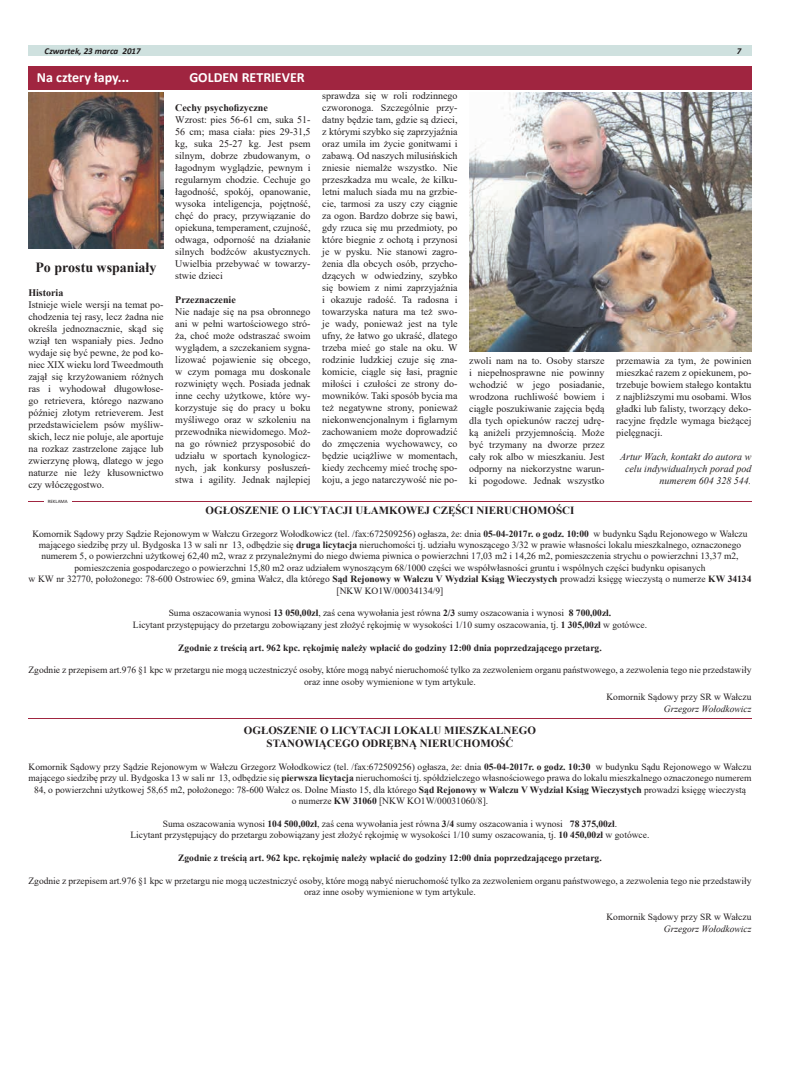
<style>
.page{position:relative;width:794px;height:1092px;background:#fff}
.page>*{position:absolute;margin:0;border:0;box-sizing:border-box;transform-origin:0 0}
.t1{font:700 14px "Calibri";color:#fff}
.t2{font:700 14px "Times New Roman";color:#231f20}
.t3{font:700 11px/13.2px "Times New Roman";color:#231f20;text-align:center}
.t4{font:10px/12px "Times New Roman";color:#231f20;text-align:justify}
.t5{font:italic 10px/12px "Times New Roman";color:#231f20;text-align:right}
.t6{font:700 10px "Times New Roman";color:#231f20}
.t7{font:9.5px/11.4px "Times New Roman";color:#231f20;text-align:center}
.t8{font:700 9.5px "Times New Roman";color:#231f20}
.t9{font:italic 9.5px "Times New Roman";color:#231f20}
.t10{font:italic 700 9px "Calibri";color:#231f20}
.t11{font:5px "Calibri";color:#231f20}
.s1{font-weight:700}
</style>
<div class="page">
<div style="left:28px;top:45px;width:723px;height:11px;background:#cfe1df"></div>
<hr style="left:28px;top:501px;width:723px;height:1px;background:#a02540">
<hr style="left:28px;top:718px;width:723px;height:1px;background:#a02540">
<hr style="left:44px;top:499px;width:27px;height:4px;background:#fff">
<div style="left:28px;top:67px;width:723px;height:23px;background:#a02540"></div>
<img style="left:28px;top:92px;width:136px;height:156px">
<img style="left:469px;top:92px;width:282px;height:259px">
<p class="t10" style="left:45px;top:44px;width:98px">Czwartek, 23 marca 2017</p>
<p class="t10" style="left:736px;top:44px;width:6px">7</p>
<h1 class="t1" style="left:37px;top:67px;width:94px">Na cztery łapy...</h1>
<h1 class="t1" style="left:189px;top:67px;width:117px">GOLDEN RETRIEVER</h1>
<h1 class="t2" style="left:35px;top:257px;width:123px">Po prostu wspaniały</h1>
<p class="t6" style="left:28px;top:286px;width:36px">Historia</p>
<p class="t4" style="left:28px;top:298px;width:137px">Istnieje wiele wersji na temat po&shy;chodzenia tej rasy, lecz żadna nie określa jednoznacznie, skąd się wziął ten wspaniały pies. Jedno wydaje się być pewne, że pod ko&shy;niec XIX wieku lord Tweedmouth zajął się krzyżowaniem różnych ras i wyhodował długowłose&shy;go retrievera, którego nazwano później złotym retrieverem. Jest przedstawicielem psów myśliw&shy;skich, lecz nie poluje, ale aportuje na rozkaz zastrzelone zające lub zwierzynę płową, dlatego w jego naturze nie leży kłusownictwo czy włóczęgostwo.</p>
<p class="t6" style="left:175px;top:101px;width:94px">Cechy psychofizyczne</p>
<p class="t4" style="left:175px;top:113px;width:137px">Wzrost: pies 56-61 cm, suka 51- 56 cm; masa ciała: pies 29-31,5 kg, suka 25-27 kg. Jest psem silnym, dobrze zbudowanym, o łagodnym wyglądzie, pewnym i regularnym chodzie. Cechuje go łagodność, spokój, opanowanie, wysoka inteligencja, pojętność, chęć do pracy, przywiązanie do opiekuna, temperament, czujność, odwaga, odporność na działanie silnych bodźców akustycznych.<br>Uwielbia przebywać w towarzy&shy;stwie dzieci</p>
<p class="t6" style="left:175px;top:293px;width:62px">Przeznaczenie</p>
<p class="t4" style="left:175px;top:305px;width:137px">Nie nadaje się na psa obronnego ani w pełni wartościowego stró&shy;ża, choć może odstraszać swoim wyglądem, a szczekaniem sygna&shy;lizować pojawienie się obcego, w czym pomaga mu doskonale rozwinięty węch. Posiada jednak inne cechy użytkowe, które wy&shy;korzystuje się do pracy u boku myśliwego oraz w szkoleniu na przewodnika niewidomego. Moż&shy;na go również przysposobić do udziału w sportach kynologicz&shy;nych, jak konkursy posłuszeń&shy;stwa i agility. Jednak najlepiej</p>
<p class="t4" style="left:322px;top:89px;width:137px">sprawdza się w roli rodzinnego czworonoga. Szczególnie przy&shy;datny będzie tam, gdzie są dzieci, z którymi szybko się zaprzyjaźnia oraz umila im życie gonitwami i zabawą. Od naszych milusińskich zniesie niemalże wszystko. Nie przeszkadza mu wcale, że kilku&shy;letni maluch siada mu na grzbie&shy;cie, tarmosi za uszy czy ciągnie za ogon. Bardzo dobrze się bawi, gdy rzuca się mu przedmioty, po które biegnie z ochotą i przynosi je w pysku. Nie stanowi zagro&shy;żenia dla obcych osób, przycho&shy;dzących w odwiedziny, szybko się bowiem z nimi zaprzyjaźnia i okazuje radość. Ta radosna i towarzyska natura ma też swo&shy;je wady, ponieważ jest na tyle ufny, że łatwo go ukraść, dlatego trzeba mieć go stale na oku. W rodzinie ludzkiej czuje się zna&shy;komicie, ciągle się łasi, pragnie miłości i czułości ze strony do&shy;mowników. Taki sposób bycia ma też negatywne strony, ponieważ niekonwencjonalnym i figlarnym zachowaniem może doprowadzić do zmęczenia wychowawcy, co będzie uciążliwe w momentach, kiedy zechcemy mieć trochę spo&shy;koju, a jego natarczywość nie po-</p>
<p class="t4" style="left:469px;top:354px;width:137px">zwoli nam na to. Osoby starsze i niepełnosprawne nie powinny wchodzić w jego posiadanie, wrodzona ruchliwość bowiem i ciągłe poszukiwanie zajęcia będą dla tych opiekunów raczej udrę&shy;ką aniżeli przyjemnością. Może być trzymany na dworze przez cały rok albo w mieszkaniu. Jest odporny na niekorzystne warun&shy;ki pogodowe. Jednak wszystko</p>
<p class="t4" style="left:616px;top:354px;width:137px">przemawia za tym, że powinien mieszkać razem z opiekunem, po&shy;trzebuje bowiem stałego kontaktu z najbliższymi mu osobami. Włos gładki lub falisty, tworzący deko&shy;racyjne frędzle wymaga bieżącej pielęgnacji.</p>
<p class="t5" style="left:620px;top:451px;width:133px">Artur Wach, kontakt do autora w celu indywidualnych porad pod numerem 604 328 544.</p>
<p class="t11" style="left:48px;top:498px;width:21px">REKLAMA</p>
<p class="t3" style="left:206px;top:503px;width:370px">OGŁOSZENIE O LICYTACJI UŁAMKOWEJ CZĘŚCI NIERUCHOMOŚCI</p>
<p class="t7" style="left:29px;top:527px;width:724px">Komornik Sądowy przy Sądzie Rejonowym w Wałczu Grzegorz Wołodkowicz (tel. /fax:672509256) ogłasza, że: dnia <span class="s1">05-04-2017r. o godz. 10:00</span> w budynku Sądu Rejonowego w Wałczu mającego siedzibę przy ul. Bydgoska 13 w sali nr 13, odbędzie się <span class="s1">druga licytacja</span> nieruchomości tj. udziału wynoszącego 3/32 w prawie własności lokalu mieszkalnego, oznaczonego numerem 5, o powierzchni użytkowej 62,40 m2, wraz z przynależnymi do niego dwiema piwnica o powierzchni 17,03 m2 i 14,26 m2, pomieszczenia strychu o powierzchni 13,37 m2, pomieszczenia gospodarczego o powierzchni 15,80 m2 oraz udziałem wynoszącym 68/1000 części we współwłasności gruntu i wspólnych części budynku opisanych<br>w KW nr 32770, położonego: 78-600 Ostrowiec 69, gmina Wałcz, dla którego <span class="s1">Sąd Rejonowy w Wałczu V Wydział Ksiąg Wieczystych</span> prowadzi księgę wieczystą o numerze <span class="s1">KW 34134 </span>[NKW KO1W/00034134/9]</p>
<p class="t7" style="left:133px;top:607px;width:515px">Suma oszacowania wynosi <span class="s1">13 050,00zł</span>, zaś cena wywołania jest równa <span class="s1">2/3</span> sumy oszacowania i wynosi <span class="s1">8 700,00zł.<br></span>Licytant przystępujący do przetargu zobowiązany jest złożyć rękojmię w wysokości 1/10 sumy oszacowania, tj. <span class="s1">1 305,00zł</span> w gotówce.</p>
<p class="t8" style="left:178px;top:640px;width:425px">Zgodnie z treścią art. 962 kpc. rękojmię należy wpłacić do godziny 12:00 dnia poprzedzającego przetarg.</p>
<p class="t7" style="left:29px;top:664px;width:724px">Zgodnie z przepisem art.976 §1 kpc w przetargu nie mogą uczestniczyć osoby, które mogą nabyć nieruchomość tylko za zezwoleniem organu państwowego, a zezwolenia tego nie przedstawiły oraz inne osoby wymienione w tym artykule.</p>
<p class="t3" style="left:244px;top:723px;width:293px">OGŁOSZENIE O LICYTACJI LOKALU MIESZKALNEGO<br>STANOWIĄCEGO ODRĘBNĄ NIERUCHOMOŚĆ</p>
<p class="t7" style="left:29px;top:760px;width:724px">Komornik Sądowy przy Sądzie Rejonowym w Wałczu Grzegorz Wołodkowicz (tel. /fax:672509256) ogłasza, że: dnia <span class="s1">05-04-2017r. o godz. 10:30</span> w budynku Sądu Rejonowego w Wałczu mającego siedzibę przy ul. Bydgoska 13 w sali nr 13, odbędzie się <span class="s1">pierwsza licytacja</span> nieruchomości tj. spółdzielczego własnościowego prawa do lokalu mieszkalnego oznaczonego numerem 84, o powierzchni użytkowej 58,65 m2, położonego: 78-600 Wałcz os. Dolne Miasto 15, dla którego <span class="s1">Sąd Rejonowy w Wałczu V Wydział Ksiąg Wieczystych</span> prowadzi księgę wieczystą<br>o numerze <span class="s1">KW 31060</span> [NKW KO1W/00031060/8].</p>
<p class="t7" style="left:130px;top:817px;width:520px">Suma oszacowania wynosi <span class="s1">104 500,00zł</span>, zaś cena wywołania jest równa <span class="s1">3/4</span> sumy oszacowania i wynosi <span class="s1">78 375,00zł</span>.<br>Licytant przystępujący do przetargu zobowiązany jest złożyć rękojmię w wysokości 1/10 sumy oszacowania, tj. <span class="s1">10 450,00zł</span> w gotówce.</p>
<p class="t8" style="left:178px;top:850px;width:425px">Zgodnie z treścią art. 962 kpc. rękojmię należy wpłacić do godziny 12:00 dnia poprzedzającego przetarg.</p>
<p class="t7" style="left:28px;top:874px;width:724px">Zgodnie z przepisem art.976 §1 kpc w przetargu nie mogą uczestniczyć osoby, które mogą nabyć nieruchomość tylko za zezwoleniem organu państwowego, a zezwolenia tego nie przedstawiły oraz inne osoby wymienione w tym artykule.</p>
<p class="t7" style="left:606px;top:691px;width:146px">Komornik Sądowy przy SR w Wałczu</p>
<p class="t9" style="left:664px;top:702px;width:89px">Grzegorz Wołodkowicz</p>
<p class="t7" style="left:606px;top:911px;width:146px">Komornik Sądowy przy SR w Wałczu</p>
<p class="t9" style="left:664px;top:921px;width:89px">Grzegorz Wołodkowicz</p>
</div>
